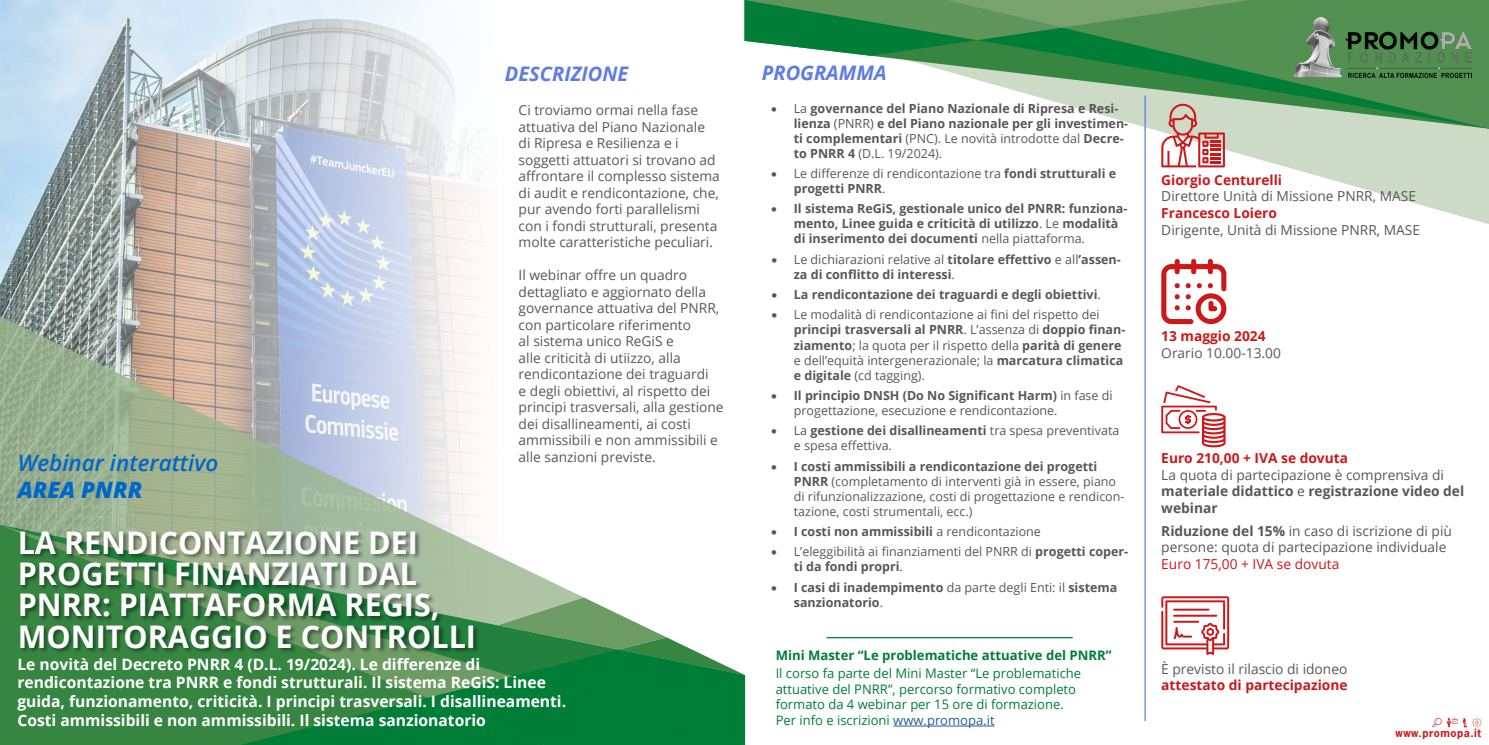
<style>
.page{position:relative;width:1489px;height:745px;background:#fff}
.page>*{position:absolute;margin:0;border:0;box-sizing:border-box;transform-origin:0 0}
.t1{font:700 31.12px/31.1px "Open Sans";color:#fff}
.t2{font:italic 600 22.5px "Open Sans";color:#0067c7}
.t3{font:italic 800 22.5px "Open Sans";color:#0067c7}
.t4{font:italic 700 20px "Open Sans";color:#5e7be6}
.t5{font:700 15.62px/18.8px "Open Sans";color:#fff}
.t6{font:13.75px/16.5px "Open Sans";color:#575757}
.t7{font:700 13.75px "Open Sans";color:#cd1719}
.t8{font:700 13.75px/16.5px "Open Sans";color:#575757}
.t9{font:13.75px "Open Sans";color:#cd1719}
.t10{font:13.12px/15.8px "Open Sans";color:#007d36}
.t11{font:700 13.12px "Open Sans";color:#007d36}
.t12{font:12.5px/15px "Open Sans";color:#575757}
.t13{font:700 12.5px/15px "Open Sans";color:#575757}
.t14{font:700 10.62px "News Gothic Std";letter-spacing:.05em;color:#cd1719}
.s1{font-weight:400}
.s2{font-weight:700}
.s3{color:#275b9b}
</style>
<div class="page">
<img style="left:0;top:0;width:478px;height:316px">
<svg style="left:1145px;top:129px;width:343px;height:95px"></svg>
<svg style="left:873px;top:56px;width:72px;height:15px"></svg>
<svg style="left:945px;top:0;width:543px;height:129px;background:#7cae82"></svg>
<svg style="left:744px;top:0;width:505px;height:56px;background:#439153"></svg>
<svg style="left:0;top:316px;width:478px;height:208px;background:#b5beb3"></svg>
<svg style="left:0;top:524px;width:544px;height:220px;background:#599961"></svg>
<svg style="left:240px;top:597px;width:505px;height:147px;background:#3b9357"></svg>
<svg style="left:1432px;top:717px;width:49px;height:9px"></svg>
<img style="left:1293px;top:17px;width:177px;height:60px">
<svg style="left:1161px;top:104px;width:63px;height:63px"></svg>
<hr style="left:1144px;top:96px;width:1px;height:624px;background:#5e7be6">
<div style="left:19px;top:530px;width:460px;height:123px;background:#000;opacity:.45"></div>
<svg style="left:1161px;top:259px;width:65px;height:65px"></svg>
<hr style="left:893px;top:725px;width:101px;height:1px;background:#275b9b">
<hr style="left:826px;top:636px;width:246px;height:2px;background:#007d36">
<svg style="left:1161px;top:596px;width:68px;height:58px"></svg>
<svg style="left:1161px;top:385px;width:64px;height:62px"></svg>
<h2 class="t2" style="left:18px;top:447px;width:202px">Webinar interattivo</h2>
<h2 class="t3" style="left:18px;top:472px;width:126px">AREA PNRR</h2>
<h3 class="t4" style="left:505px;top:59px;width:125px">DESCRIZIONE</h3>
<p class="t6" style="left:518px;top:101px;width:203px">Ci troviamo ormai nella fase attuativa del Piano Nazionale di Ripresa e Resilienza e i soggetti attuatori si trovano ad affrontare il complesso sistema di audit e rendicontazione, che, pur avendo forti parallelismi con i fondi strutturali, presenta molte caratteristiche peculiari.</p>
<p class="t6" style="left:518px;top:266px;width:206px">Il webinar offre un quadro dettagliato e aggiornato della governance attuativa del PNRR, con particolare riferimento<br>al sistema unico ReGiS e<br>alle criticità di utiizzo, alla rendicontazione dei traguardi<br>e degli obiettivi, al rispetto dei principi trasversali, alla gestione dei disallineamenti, ai costi ammissibili e non ammissibili e alle sanzioni previste.</p>
<h1 class="t1" style="left:18px;top:526px;width:460px">LA RENDICONTAZIONE DEI<br>PROGETTI FINANZIATI DAL<br>PNRR: PIATTAFORMA REGIS,<br>MONITORAGGIO E CONTROLLI</h1>
<p class="t5" style="left:17px;top:653px;width:550px">Le novità del Decreto PNRR 4 (D.L. 19/2024). Le differenze di rendicontazione tra PNRR e fondi strutturali. Il sistema ReGiS: Linee guida, funzionamento, criticità. I principi trasversali. I disallineamenti.<br>Costi ammissibili e non ammissibili. Il sistema sanzionatorio</p>
<h3 class="t4" style="left:762px;top:58px;width:126px">PROGRAMMA</h3>
<p class="t13" style="left:793px;top:100px;width:336px;text-indent:-22px">• <span class="s1">La</span> governance del Piano Nazionale di Ripresa e Resi&shy;lienza <span class="s1">(PNRR)</span> e del Piano nazionale per gli investimen&shy;ti complementari <span class="s1">(PNC). Le novità introdotte dal</span> Decre&shy;to PNRR 4 <span class="s1">(D.L. 19/2024).</span></p>
<p class="t12" style="left:793px;top:165px;width:324px;text-indent:-22px">• Le differenze di rendicontazione tra <span class="s2">fondi strutturali e progetti PNRR</span>.</p>
<p class="t13" style="left:793px;top:201px;width:335px;text-indent:-23px">• Il sistema ReGiS, gestionale unico del PNRR: funziona&shy;mento, Linee guida e criticità di utilizzo<span class="s1">. Le</span> modalità di inserimento dei documenti <span class="s1">nella piattaforma.</span></p>
<p class="t13" style="left:793px;top:251px;width:328px;text-indent:-22px">• <span class="s1">Le dichiarazioni relative al</span> titolare effettivo <span class="s1">e all</span>’assen&shy;za di conflitto di interessi<span class="s1">.</span></p>
<p class="t13" style="left:771px;top:286px;width:331px">• La rendicontazione dei traguardi e degli obiettivi<span class="s1">.</span></p>
<p class="t12" style="left:793px;top:307px;width:333px;text-indent:-22px">• Le modalità di rendicontazione ai fini del rispetto dei <span class="s2">principi trasversali al PNRR</span>. L’assenza di <span class="s2">doppio finan&shy;ziamento</span>; la quota per il rispetto della <span class="s2">parità di genere </span>e dell’equità intergenerazionale; la <span class="s2">marcatura climatica e digitale</span> (cd tagging).</p>
<p class="t12" style="left:793px;top:387px;width:320px;text-indent:-22px">• <span class="s2">Il principio DNSH (Do No Significant Harm)</span> in fase di progettazione, esecuzione e rendicontazione.</p>
<p class="t12" style="left:793px;top:422px;width:327px;text-indent:-22px">• La <span class="s2">gestione dei disallineamenti</span> tra spesa preventivata e spesa effettiva.</p>
<p class="t12" style="left:793px;top:458px;width:332px;text-indent:-22px">• <span class="s2">I costi ammissibili a rendicontazione dei progetti PNRR</span> (completamento di interventi già in essere, piano di rifunzionalizzazione, costi di progettazione e rendicon&shy;tazione, costi strumentali, ecc.)</p>
<p class="t13" style="left:771px;top:523px;width:271px">• I costi non ammissibili <span class="s1">a rendicontazione</span></p>
<p class="t12" style="left:793px;top:543px;width:336px;text-indent:-22px">• L’eleggibilità ai finanziamenti del PNRR di <span class="s2">progetti coper&shy;ti da fondi propri</span>.</p>
<p class="t13" style="left:793px;top:579px;width:325px;text-indent:-22px">• I casi di inadempimento <span class="s1">da parte degli Enti: il</span> sistema sanzionatorio<span class="s1">.</span></p>
<p class="t7" style="left:1161px;top:170px;width:122px">Giorgio Centurelli</p>
<p class="t6" style="left:1161px;top:188px;width:256px">Direttore Unità di Missione PNRR, MASE</p>
<p class="t7" style="left:1161px;top:203px;width:117px">Francesco Loiero</p>
<p class="t6" style="left:1161px;top:221px;width:260px">Dirigente, Unità di Missione PNRR, MASE</p>
<p class="t7" style="left:1161px;top:326px;width:106px">13 maggio 2024</p>
<p class="t6" style="left:1161px;top:344px;width:121px">Orario 10.00-13.00</p>
<p class="t7" style="left:1161px;top:448px;width:188px">Euro 210,00 + IVA se dovuta</p>
<p class="t8" style="left:1161px;top:466px;width:304px"><span class="s1">La quota di partecipazione è comprensiva di </span>materiale didattico <span class="s1">e</span> registrazione video del webinar</p>
<p class="t6" style="left:1161px;top:521px;width:292px"><span class="s2">Riduzione del 15%</span> in caso di iscrizione di più persone: quota di partecipazione individuale</p>
<p class="t9" style="left:1161px;top:553px;width:179px">Euro 175,00 + IVA se dovuta</p>
<p class="t11" style="left:775px;top:645px;width:337px">Mini Master “Le problematiche attuative del PNRR”</p>
<p class="t10" style="left:775px;top:664px;width:307px">Il corso fa parte del Mini Master “Le problematiche attuative del PNRR”, percorso formativo completo formato da 4 webinar per 15 ore di formazione.<br>Per info e iscrizioni <span class="s3">www.promopa.it</span></p>
<p class="t6" style="left:1161px;top:660px;width:187px">È previsto il rilascio di idoneo</p>
<p class="t7" style="left:1161px;top:675px;width:188px">attestato di partecipazione</p>
<p class="t14" style="left:1395px;top:725px;width:87px">www.promopa.it</p>
</div>
